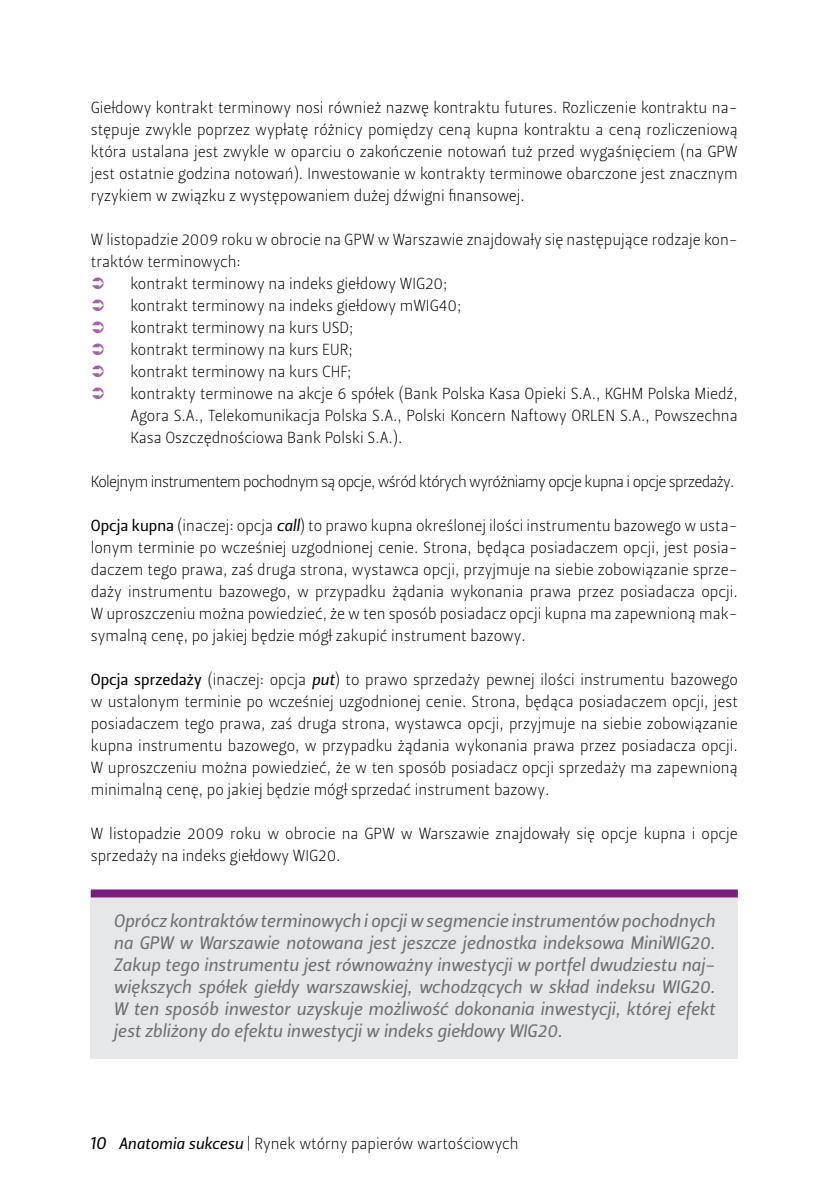
<style>
.page{position:relative;width:840px;height:1191px;background:#fff}
.page>*{position:absolute;margin:0;border:0;box-sizing:border-box;transform-origin:0 0}
.t1{font:18px/22px "Leitura Sans Italic 2";color:#6d6f71;text-align:justify}
.t2{font:16px/22px "Leitura Sans Grot 1";color:#000;text-align:justify}
.t3{font:16px "Leitura Sans Grot 1";letter-spacing:-.04em;color:#000}
.s1{font-family:"Leitura Sans Grot 2"}
.s2{font-family:"Leitura Sans Italic 2"}
.s3{font-family:"Leitura Sans Italic 2";font-size:18px}
</style>
<div class="page">
<div style="left:91px;top:890px;width:646px;height:168px;background:#e6e7e8"></div>
<div style="left:91px;top:889px;width:646px;height:8px;background:#791d7e"></div>
<p class="t2" style="left:91px;top:96px;width:648px">Giełdowy kontrakt terminowy nosi również nazwę kontraktu futures. Rozliczenie kontraktu na&shy;stępuje zwykle poprzez wypłatę różnicy pomiędzy ceną kupna kontraktu a ceną rozliczeniową która ustalana jest zwykle w oparciu o zakończenie notowań tuż przed wygaśnięciem (na GPW jest ostatnie godzina notowań). Inwestowanie w kontrakty terminowe obarczone jest znacznym ryzykiem w związku z występowaniem dużej dźwigni finansowej.</p>
<p class="t2" style="left:91px;top:228px;width:648px">W listopadzie 2009 roku w obrocie na GPW w Warszawie znajdowały się następujące rodzaje kon-</p>
<p class="t2" style="left:91px;top:250px;width:151px">traktów terminowych:</p>
<p class="t2" style="left:130px;top:272px;width:318px">kontrakt terminowy na indeks giełdowy WIG20;</p>
<p class="t2" style="left:130px;top:294px;width:332px">kontrakt terminowy na indeks giełdowy mWIG40;</p>
<p class="t2" style="left:130px;top:316px;width:224px">kontrakt terminowy na kurs USD;</p>
<p class="t2" style="left:130px;top:338px;width:223px">kontrakt terminowy na kurs EUR;</p>
<p class="t2" style="left:130px;top:360px;width:222px">kontrakt terminowy na kurs CHF;</p>
<p class="t2" style="left:130px;top:382px;width:608px">kontrakty terminowe na akcje 6 spółek (Bank Polska Kasa Opieki S.A., KGHM Polska Miedź,</p>
<p class="t2" style="left:130px;top:404px;width:608px">Agora S.A., Telekomunikacja Polska S.A., Polski Koncern Naftowy ORLEN S.A., Powszechna</p>
<p class="t2" style="left:130px;top:426px;width:273px">Kasa Oszczędnościowa Bank Polski S.A.).</p>
<p class="t3" style="left:91px;top:472px;width:645px">Kolejnym instrumentem pochodnym są opcje, wśród których wyróżniamy opcje kupna i opcje sprzedaży.</p>
<p class="t2" style="left:91px;top:514px;width:648px"><span class="s1">Opcja kupna</span> (inaczej: opcja <span class="s2">call</span>) to prawo kupna określonej ilości instrumentu bazowego w usta&shy;lonym terminie po wcześniej uzgodnionej cenie. Strona, będąca posiadaczem opcji, jest posia&shy;daczem tego prawa, zaś druga strona, wystawca opcji, przyjmuje na siebie zobowiązanie sprze&shy;daży instrumentu bazowego, w przypadku żądania wykonania prawa przez posiadacza opcji.<br>W uproszczeniu można powiedzieć, że w ten sposób posiadacz opcji kupna ma zapewnioną mak&shy;symalną cenę, po jakiej będzie mógł zakupić instrument bazowy.</p>
<p class="t2" style="left:91px;top:668px;width:648px"><span class="s1">Opcja sprzedaży</span> (inaczej: opcja <span class="s2">put</span>) to prawo sprzedaży pewnej ilości instrumentu bazowego w ustalonym terminie po wcześniej uzgodnionej cenie. Strona, będąca posiadaczem opcji, jest posiadaczem tego prawa, zaś druga strona, wystawca opcji, przyjmuje na siebie zobowiązanie kupna instrumentu bazowego, w przypadku żądania wykonania prawa przez posiadacza opcji.<br>W uproszczeniu można powiedzieć, że w ten sposób posiadacz opcji sprzedaży ma zapewnioną minimalną cenę, po jakiej będzie mógł sprzedać instrument bazowy.</p>
<p class="t2" style="left:91px;top:822px;width:648px">W listopadzie 2009 roku w obrocie na GPW w Warszawie znajdowały się opcje kupna i opcje sprzedaży na indeks giełdowy WIG20.</p>
<p class="t1" style="left:113px;top:910px;width:603px">Oprócz kontraktów terminowych i opcji w segmencie instrumentów pochodnych na GPW w Warszawie notowana jest jeszcze jednostka indeksowa MiniWIG20.<br>Zakup tego instrumentu jest równoważny inwestycji w portfel dwudziestu naj&shy;większych spółek giełdy warszawskiej, wchodzących w skład indeksu WIG20.<br>W ten sposób inwestor uzyskuje możliwość dokonania inwestycji, której efekt jest zbliżony do efektu inwestycji w indeks giełdowy WIG20.</p>
<p class="t2" style="left:89px;top:1132px;width:430px"><span class="s3">10</span> <span class="s2">Anatomia sukcesu</span> | Rynek wtórny papierów wartościowych</p>
</div>
